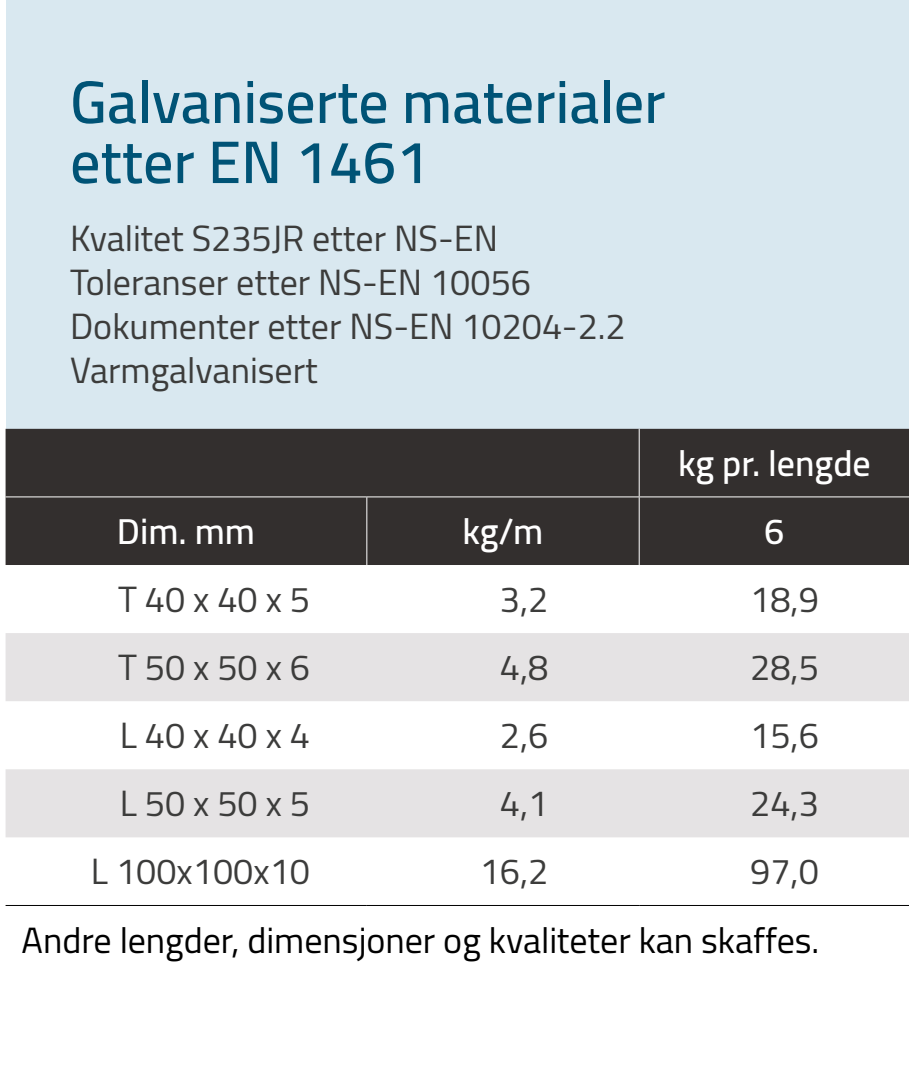
<style>
.page{position:relative;width:909px;height:1071px;background:#fff}
.page>*{position:absolute;margin:0;border:0;box-sizing:border-box;transform-origin:0 0}
.t1{font:600 60px/60px "Cairo";color:#005376}
.t2{font:36px/44px "Cairo";color:#3c3c3b}
.t3{font:36px "Cairo";color:#000}
.t4{font:600 36px "Cairo";color:#fff}
</style>
<div class="page">
<div style="left:6px;top:0;width:902px;height:497px;background:#d9e8f0"></div>
<div style="left:6px;top:428px;width:902px;height:136px;background:#332f2e"></div>
<svg style="left:6px;top:633px;width:902px;height:204px;fill:#e5e3e4"></svg>
<hr style="left:366px;top:497px;width:1px;height:67px;background:#fff">
<hr style="left:638px;top:497px;width:1px;height:67px;background:#fff">
<hr style="left:638px;top:428px;width:1px;height:68px;background:#fff">
<hr style="left:6px;top:496px;width:361px;height:1px;background:#fff">
<hr style="left:367px;top:496px;width:272px;height:1px;background:#fff">
<hr style="left:639px;top:496px;width:269px;height:1px;background:#fff">
<hr style="left:6px;top:904px;width:361px;height:1px;background:#000">
<hr style="left:367px;top:904px;width:272px;height:1px;background:#000">
<hr style="left:639px;top:904px;width:269px;height:1px;background:#000">
<h1 class="t1" style="left:70px;top:72px;width:596px">Galvaniserte materialer etter EN 1461</h1>
<p class="t2" style="left:70px;top:216px;width:557px">Kvalitet S235JR etter NS-EN<br>Toleranser etter NS-EN 10056<br>Dokumenter etter NS-EN 10204-2.2<br>Varmgalvanisert</p>
<p class="t4" style="left:678px;top:432px;width:194px">kg pr. lengde</p>
<p class="t4" style="left:117px;top:501px;width:139px">Dim. mm</p>
<p class="t4" style="left:462px;top:501px;width:82px">kg/m</p>
<p class="t4" style="left:764px;top:501px;width:22px">6</p>
<p class="t2" style="left:118px;top:576px;width:193px">T 40 x 40 x 5</p>
<p class="t2" style="left:500px;top:576px;width:50px">3,2</p>
<p class="t2" style="left:750px;top:576px;width:70px">18,9</p>
<p class="t2" style="left:118px;top:645px;width:193px">T 50 x 50 x 6</p>
<p class="t2" style="left:500px;top:645px;width:50px">4,8</p>
<p class="t2" style="left:750px;top:645px;width:70px">28,5</p>
<p class="t2" style="left:120px;top:713px;width:192px">L 40 x 40 x 4</p>
<p class="t2" style="left:500px;top:713px;width:50px">2,6</p>
<p class="t2" style="left:750px;top:713px;width:70px">15,6</p>
<p class="t2" style="left:120px;top:781px;width:192px">L 50 x 50 x 5</p>
<p class="t2" style="left:500px;top:781px;width:50px">4,1</p>
<p class="t2" style="left:750px;top:781px;width:70px">24,3</p>
<p class="t2" style="left:91px;top:849px;width:220px">L 100x100x10</p>
<p class="t2" style="left:479px;top:849px;width:70px">16,2</p>
<p class="t2" style="left:750px;top:849px;width:70px">97,0</p>
<p class="t3" style="left:22px;top:909px;width:799px">Andre lengder, dimensjoner og kvaliteter kan skaffes.</p>
</div>
